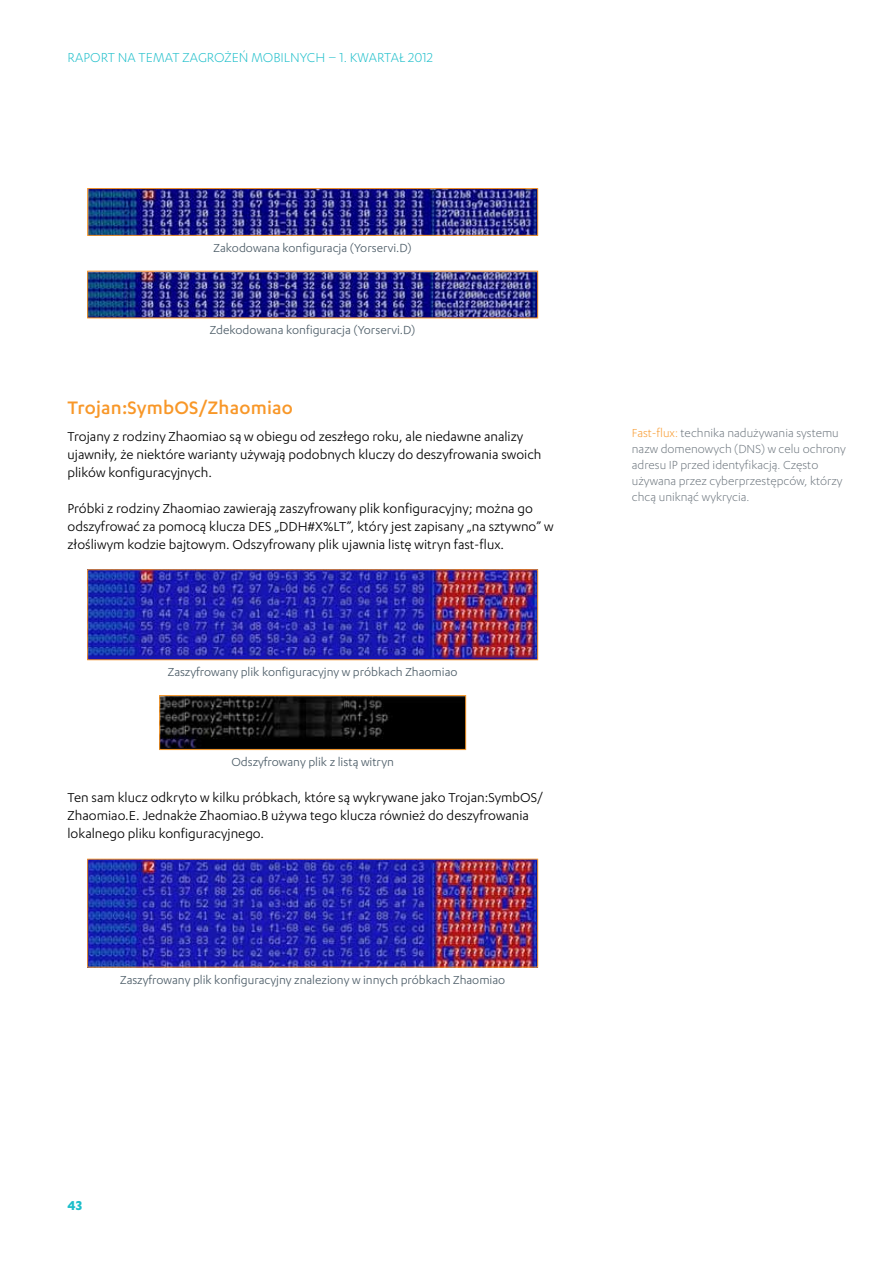
<style>
.page{position:relative;width:893px;height:1263px;background:#fff}
.page>*{position:absolute;margin:0;border:0;box-sizing:border-box;transform-origin:0 0}
.t1{font:500 21px "F Secure Sans";color:#f89728}
.t2{font:15px/18px "F Secure Sans";color:#000}
.t3{font:300 15px "F Secure Sans";color:#1cbeca}
.t4{font:700 15px "F Secure Sans";color:#1cbeca}
.t5{font:13.5px "F Secure Sans";color:#4d5d68}
.t6{font:300 13.5px/16.2px "F Secure Sans";color:#6a737b}
.s1{color:#f89728}
</style>
<div class="page">
<img style="left:89px;top:190px;width:447px;height:44px">
<div style="left:87px;top:188px;width:451px;height:48px;border:1px solid #f89728"></div>
<img style="left:89px;top:273px;width:447px;height:43px">
<img style="left:89px;top:572px;width:447px;height:86px">
<img style="left:161px;top:697px;width:303px;height:51px">
<div style="left:159px;top:695px;width:307px;height:55px;border:1px solid #f89728"></div>
<img style="left:89px;top:861px;width:447px;height:104px">
<p class="t3" style="left:68px;top:49px;width:367px">Raport na temat zagrożeń mobilnych – 1. kwartał 2012</p>
<p class="t5" style="left:213px;top:240px;width:200px">Zakodowana konfiguracja (Yorservi.D)</p>
<p class="t5" style="left:210px;top:323px;width:207px">Zdekodowana konfiguracja (Yorservi.D)</p>
<h1 class="t1" style="left:68px;top:395px;width:227px">Trojan:SymbOS/Zhaomiao</h1>
<p class="t2" style="left:68px;top:427px;width:475px">Trojany z rodziny Zhaomiao są w obiegu od zeszłego roku, ale niedawne analizy ujawniły, że niektóre warianty używają podobnych kluczy do deszyfrowania swoich plików konfiguracyjnych.</p>
<p class="t2" style="left:68px;top:499px;width:488px">Próbki z rodziny Zhaomiao zawierają zaszyfrowany plik konfiguracyjny; można go odszyfrować za pomocą klucza DES „DDH#X%LT”, który jest zapisany „na sztywno” w złośliwym kodzie bajtowym. Odszyfrowany plik ujawnia listę witryn fast-flux.</p>
<p class="t5" style="left:168px;top:665px;width:291px">Zaszyfrowany plik konfiguracyjny w próbkach Zhaomiao</p>
<p class="t5" style="left:231px;top:754px;width:164px">Odszyfrowany plik z listą witryn</p>
<p class="t2" style="left:68px;top:788px;width:477px">Ten sam klucz odkryto w kilku próbkach, które są wykrywane jako Trojan:SymbOS/<br>Zhaomiao.E. Jednakże Zhaomiao.B używa tego klucza również do deszyfrowania lokalnego pliku konfiguracyjnego.</p>
<p class="t5" style="left:120px;top:972px;width:387px">Zaszyfrowany plik konfiguracyjny znaleziony w innych próbkach Zhaomiao</p>
<p class="t6" style="left:632px;top:424px;width:216px"><span class="s1">Fast-flux:</span> technika nadużywania systemu nazw domenowych (DNS) w celu ochrony adresu IP przed identyfikacją. Często używana przez cyberprzestępców, którzy chcą uniknąć wykrycia.</p>
<p class="t4" style="left:68px;top:1197px;width:16px">43</p>
</div>
